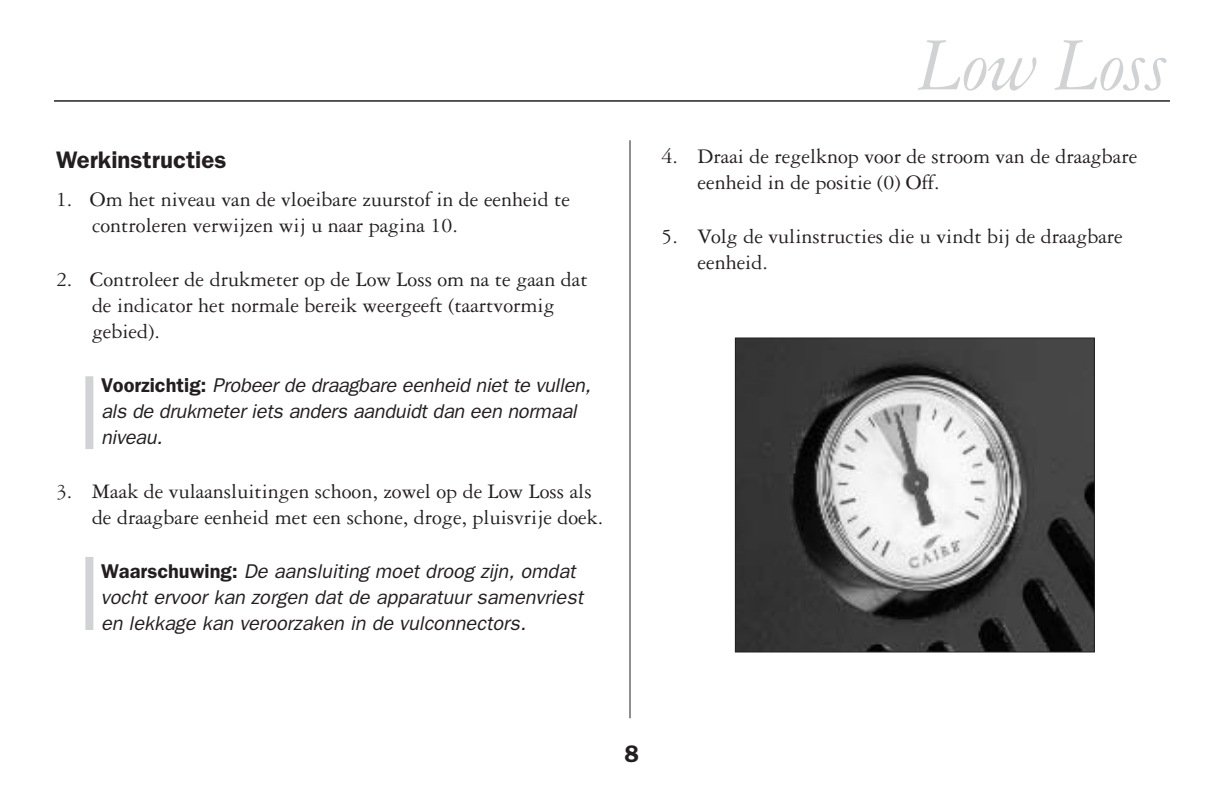
<style>
.page{position:relative;width:1224px;height:792px;background:#fff}
.page>*{position:absolute;margin:0;border:0;box-sizing:border-box;transform-origin:0 0}
.t1{font:italic 80px "Garamond Three";letter-spacing:-.01em;color:#d1d2d4}
.t2{font:600 24px "Franklin Gothic";color:#231f20}
.t3{font:22px/26px "Garamond Three";color:#231f20}
.t4{font:italic 20px/26px "Franklin Gothic";color:#231f20}
.s1{font-weight:600;font-style:normal}
</style>
<div class="page">
<hr style="left:54px;top:100px;width:1116px;height:1px;background:#231f20">
<img style="left:737px;top:340px;width:356px;height:310px">
<div style="left:735px;top:338px;width:360px;height:314px;border:1px solid #231f20"></div>
<hr style="left:630px;top:140px;width:1px;height:578px;background:#231f20">
<div style="left:85px;top:376px;width:8px;height:73px;background:#d1d2d4"></div>
<div style="left:85px;top:557px;width:8px;height:73px;background:#d1d2d4"></div>
<p class="t2" style="left:56px;top:151px;width:172px">Werkinstructies</p>
<p class="t3" style="left:92px;top:188px;width:480px;text-indent:-36px">1. Om het niveau van de vloeibare zuurstof in de eenheid te controleren verwijzen wij u naar pagina 10.</p>
<p class="t3" style="left:92px;top:268px;width:497px;text-indent:-36px">2. Controleer de drukmeter op de Low Loss om na te gaan dat de indicator het normale bereik weergeeft (taartvormig gebied).</p>
<p class="t4" style="left:101px;top:374px;width:495px"><span class="s1">V o o rz i c h t i g :</span> Probeer de draagbare eenheid niet te vullen, als de drukmeter iets anders aanduidt dan een normaal niveau.</p>
<p class="t3" style="left:92px;top:480px;width:513px;text-indent:-36px">3. Maak de vulaansluitingen schoon, zowel op de Low Loss als de draagbare eenheid met een schone, droge, pluisvrije doek.</p>
<p class="t4" style="left:101px;top:560px;width:487px"><span class="s1">W a a rs c h u w i n g :</span> De aansluiting moet droog zijn, omdat vocht ervoor kan zorgen dat de apparatuur samenvriest en lekkage kan veroorzaken in de vulconnectors.</p>
<h1 class="t1" style="left:918px;top:37px;width:251px">Low Loss</h1>
<p class="t3" style="left:698px;top:145px;width:441px;text-indent:-36px">4. Draai de regelknop voor de stroom van de draagbare eenheid in de positie (0) Off.</p>
<p class="t3" style="left:698px;top:225px;width:427px;text-indent:-36px">5. Volg de vulinstructies die u vindt bij de draagbare eenheid.</p>
<p class="t2" style="left:624px;top:745px;width:16px">8</p>
</div>
